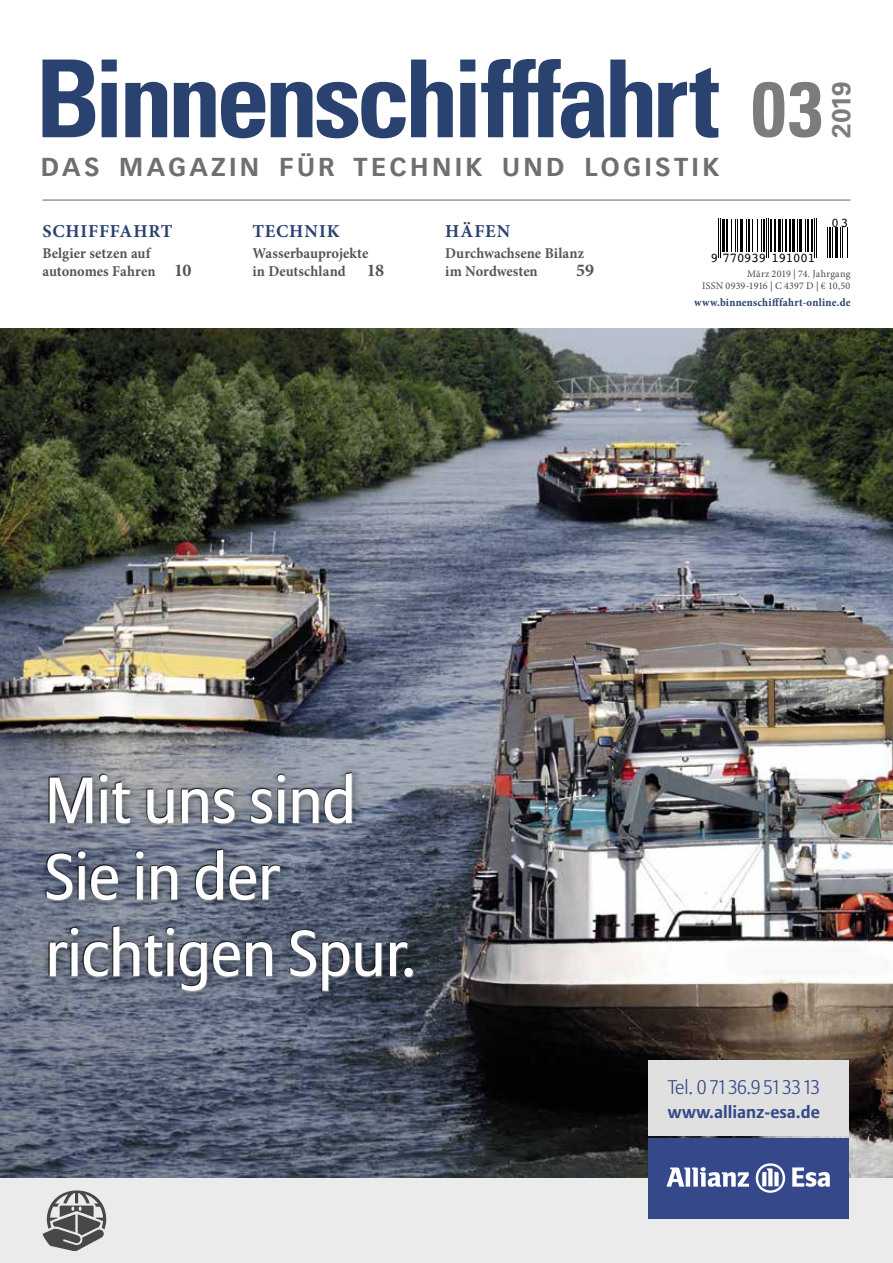
<style>
.page{position:relative;width:893px;height:1263px;background:#fff}
.page>*{position:absolute;margin:0;border:0;box-sizing:border-box;transform-origin:0 0}
.t1{font:700 condensed 107.7px "Univers LT Std";letter-spacing:-.05em;color:#2a426f}
.t2{font:700 condensed 77.85px "Univers LT Std";color:#7c7c7c}
.t3{font:64.5px/76.5px "Allianz Sans";letter-spacing:-.005em;color:#fff}
.t4{font:700 26.1px "Univers LT Std";color:#7c7c7c}
.t5{font:700 25.5px "Vectora LT Std";letter-spacing:.13em;color:#6f6f6f}
.t6{font:300 19.65px "Allianz Sans";letter-spacing:-.035em;color:#35498a}
.t7{font:700 18.15px "Minion Pro";letter-spacing:.04em;color:#2a426f}
.t8{font:700 18px "Minion Pro";color:#555}
.t9{font:700 17.1px "Allianz Sans";color:#35498a;scale:1.05 1}
.t10{font:700 15px/18px "Minion Pro";color:#555;scale:.96 1}
.t11{font:13.35px "Courier";letter-spacing:-.05em;color:#000}
.t12{font:700 condensed 11.55px "Minion Pro";letter-spacing:.025em;color:#2a426f}
.t13{font:10.2px/12px "Minion Pro";letter-spacing:.015em;color:#484848;text-align:right}
.s1{font-size:18px}
</style>
<div class="page">
<hr style="left:718px;top:219px;width:1px;height:39px;background:#000">
<hr style="left:720px;top:219px;width:1px;height:39px;background:#000">
<hr style="left:722px;top:219px;width:3px;height:33px;background:#000">
<hr style="left:726px;top:219px;width:2px;height:33px;background:#000">
<hr style="left:731px;top:219px;width:1px;height:33px;background:#000">
<hr style="left:735px;top:219px;width:1px;height:33px;background:#000">
<hr style="left:737px;top:219px;width:1px;height:33px;background:#000">
<hr style="left:740px;top:219px;width:3px;height:33px;background:#000">
<hr style="left:746px;top:219px;width:1px;height:33px;background:#000">
<hr style="left:748px;top:219px;width:2px;height:33px;background:#000">
<hr style="left:752px;top:219px;width:1px;height:33px;background:#000">
<hr style="left:757px;top:219px;width:1px;height:33px;background:#000">
<hr style="left:761px;top:219px;width:1px;height:33px;background:#000">
<hr style="left:763px;top:219px;width:2px;height:33px;background:#000">
<hr style="left:766px;top:219px;width:1px;height:39px;background:#000">
<hr style="left:768px;top:219px;width:1px;height:39px;background:#000">
<hr style="left:770px;top:219px;width:2px;height:33px;background:#000">
<hr style="left:774px;top:219px;width:2px;height:33px;background:#000">
<hr style="left:778px;top:219px;width:3px;height:33px;background:#000">
<hr style="left:782px;top:219px;width:1px;height:33px;background:#000">
<hr style="left:785px;top:219px;width:2px;height:33px;background:#000">
<hr style="left:789px;top:219px;width:2px;height:33px;background:#000">
<hr style="left:792px;top:219px;width:3px;height:33px;background:#000">
<hr style="left:797px;top:219px;width:1px;height:33px;background:#000">
<hr style="left:799px;top:219px;width:3px;height:33px;background:#000">
<hr style="left:804px;top:219px;width:1px;height:33px;background:#000">
<hr style="left:807px;top:219px;width:2px;height:33px;background:#000">
<hr style="left:811px;top:219px;width:2px;height:33px;background:#000">
<hr style="left:814px;top:219px;width:1px;height:39px;background:#000">
<hr style="left:816px;top:219px;width:1px;height:39px;background:#000">
<hr style="left:827px;top:228px;width:1px;height:30px;background:#000">
<hr style="left:829px;top:228px;width:2px;height:30px;background:#000">
<hr style="left:832px;top:228px;width:1px;height:30px;background:#000">
<hr style="left:835px;top:228px;width:3px;height:30px;background:#000">
<hr style="left:840px;top:228px;width:1px;height:30px;background:#000">
<hr style="left:842px;top:228px;width:1px;height:30px;background:#000">
<hr style="left:847px;top:228px;width:1px;height:30px;background:#000">
<hr style="left:43px;top:200px;width:807px;height:1px;background:#636363">
<img style="left:0;top:328px;width:893px;height:850px">
<div style="left:0;top:1178px;width:893px;height:85px;background:#ebebeb"></div>
<svg style="left:42px;top:1190px;width:64px;height:61px"></svg>
<div style="left:18px;top:745px;width:423px;height:274px;background:#000;opacity:.35"></div>
<div style="left:45px;top:772px;width:368px;height:220px;background:#000;opacity:.75"></div>
<div style="left:648px;top:1138px;width:200px;height:81px;background:#35498a"></div>
<svg style="left:666px;top:1167px;width:83px;height:20px"></svg>
<svg style="left:756px;top:1163px;width:29px;height:30px"></svg>
<svg style="left:792px;top:1167px;width:38px;height:20px"></svg>
<div style="left:648px;top:1061px;width:200px;height:75px;background:#e0e0e0"></div>
<h1 class="t1" style="left:36px;top:33px;width:686px">Binnenschifffahrt</h1>
<h3 class="t5" style="left:41px;top:151px;width:680px">DAS MAGAZIN FÜR TECHNIK UND LOGISTIK</h3>
<h2 class="t2" style="left:751px;top:61px;width:73px">03</h2>
<h3 class="t4" style="left:826px;top:138px;width:58px;rotate:-90deg">2019</h3>
<p class="t7" style="left:43px;top:220px;width:131px">SCHIFFFAHRT</p>
<p class="t10" style="left:43px;top:245px;width:157px">Belgier setzen auf autonomes Fahren <span class="s1">10</span></p>
<p class="t7" style="left:252px;top:220px;width:89px">TECHNIK</p>
<p class="t10" style="left:252px;top:245px;width:139px">Wasserbauprojekte in Deutschland <span class="s1">18</span></p>
<p class="t7" style="left:445px;top:220px;width:66px">HÄFEN</p>
<p class="t10" style="left:445px;top:245px;width:146px">Durchwachsene Bilanz im Nordwesten</p>
<p class="t8" style="left:576px;top:260px;width:19px">59</p>
<p class="t11" style="left:710px;top:248px;width:107px">9 770939 191001</p>
<p class="t11" style="left:831px;top:212px;width:19px">03</p>
<p class="t13" style="left:702px;top:268px;width:150px">März 2019 | 74. Jahrgang<br>ISSN 0939-1916 | C 4397 D | € 10,50</p>
<p class="t12" style="left:694px;top:295px;width:158px">www.binnenschifffahrt-online.de</p>
<h3 class="t3" style="left:45px;top:761px;width:373px">Mit uns sind<br>Sie in der richtigen Spur.</h3>
<h3 class="t6" style="left:668px;top:1075px;width:154px">Tel. 0 7136.9 513313</h3>
<p class="t9" style="left:668px;top:1101px;width:146px">www.allianz-esa.de</p>
</div>
